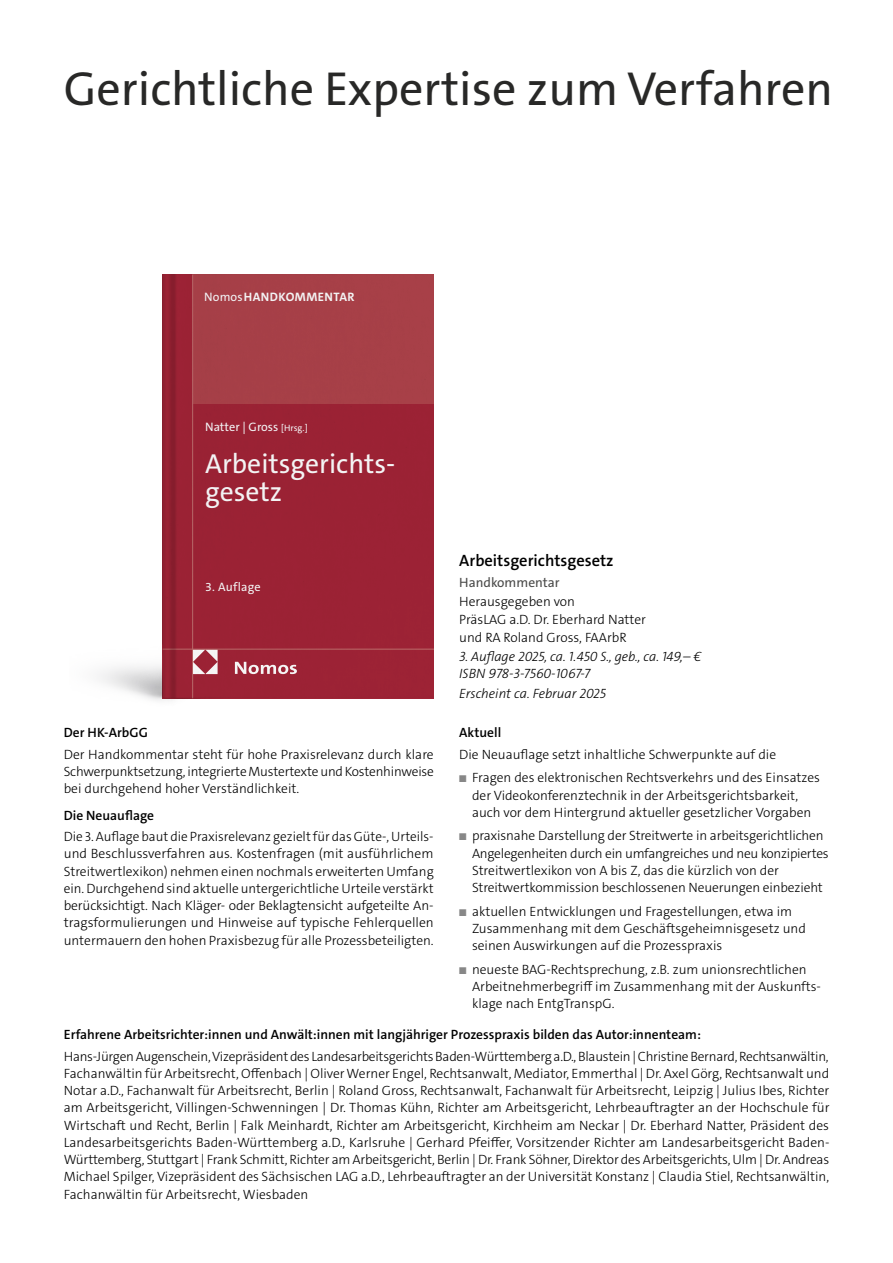
<style>
.page{position:relative;width:893px;height:1263px;background:#fff}
.page>*{position:absolute;margin:0;border:0;box-sizing:border-box;transform-origin:0 0}
.t1{font:48px "The Sans Os F";color:#282827}
.t2{font:27.6px/27.6px "The Sans C5";color:#fff}
.t3{font:600 16.5px "The Sans Os F";color:#000}
.t4{font:300 13.5px/17.2px "The Sans C5";color:#000}
.t5{font:600 13.5px "The Sans C5";color:#000}
.t6{font:italic 300 13.5px/17.2px "The Sans Os F";color:#000}
.t7{font:300 13.5px/17.7px "The Sans Os F";color:#000}
.t8{font:13.5px "The Sans C5";color:#4a4a49}
.t9{font:12.3px "The Sans C5";color:#fff}
.t10{font:700 12.3px "The Sans C5";letter-spacing:.035em;color:#fff}
.t11{font:12.3px "The Sans C5";letter-spacing:.02em;color:#fff}
.s1{font-weight:400}
.s2{font-size:9.15px}
.s3{color:#878787}
</style>
<div class="page">
<img style="left:99px;top:274px;width:335px;height:427px">
<div style="left:163px;top:274px;width:271px;height:424px;background:#9b2234"></div>
<div style="left:193px;top:274px;width:241px;height:130px;background:#a63f47"></div>
<hr style="left:192px;top:274px;width:1px;height:424px;background:#c16e6e">
<svg style="left:235px;top:662px;width:62px;height:12px"></svg>
<svg style="left:193px;top:650px;width:25px;height:24px"></svg>
<hr style="left:163px;top:649px;width:271px;height:1px;background:#c16e6e">
<h1 class="t1" style="left:64px;top:58px;width:771px">Gerichtliche Expertise zum Verfahren</h1>
<p class="t10" style="left:204px;top:289px;width:152px"><span class="s1">Nomos</span>HANDKOMMENTAR</p>
<p class="t9" style="left:205px;top:419px;width:104px">Natter | Gross <span class="s2">[Hrsg.]</span></p>
<h2 class="t2" style="left:205px;top:450px;width:192px">Arbeitsgerichts&shy;gesetz</h2>
<p class="t11" style="left:205px;top:579px;width:57px">3. Auflage</p>
<p class="t3" style="left:459px;top:549px;width:156px">Arbeitsgerichtsgesetz</p>
<p class="t8" style="left:459px;top:573px;width:102px">Handkommentar</p>
<p class="t7" style="left:459px;top:593px;width:188px">Herausgegeben von<br>PräsLAG a.D. Dr. Eberhard Natter und RA Roland Gross, FAArbR</p>
<p class="t6" style="left:459px;top:648px;width:243px">3. Auflage 2025, ca. 1.450 S., geb., ca. 149,– €<br>ISBN 978-3-7560-1067-7</p>
<p class="t6" style="left:459px;top:685px;width:148px">Erscheint ca. Februar 2025</p>
<p class="t5" style="left:459px;top:724px;width:43px">Aktuell</p>
<p class="t4" style="left:459px;top:746px;width:318px">Die Neuauflage setzt inhaltliche Schwerpunkte auf die</p>
<p class="t4" style="left:472px;top:769px;width:349px;text-indent:-13px"><span class="s3">■</span> Fragen des elektronischen Rechtsverkehrs und des Einsatzes der Videokonferenztechnik in der Arbeitsgerichtsbarkeit, auch vor dem Hintergrund aktueller gesetzlicher Vorgaben</p>
<p class="t4" style="left:472px;top:827px;width:358px;text-indent:-13px"><span class="s3">■</span> praxisnahe Darstellung der Streitwerte in arbeitsgerichtlichen Angelegenheiten durch ein umfangreiches und neu konzipiertes Streitwertlexikon von A bis Z, das die kürzlich von der Streitwertkommission beschlossenen Neuerungen einbezieht</p>
<p class="t4" style="left:472px;top:903px;width:335px;text-indent:-13px"><span class="s3">■</span> aktuellen Entwicklungen und Fragestellungen, etwa im<br>Zusammenhang mit dem Geschäftsgeheimnisgesetz und seinen Auswirkungen auf die Prozesspraxis</p>
<p class="t4" style="left:472px;top:961px;width:350px;text-indent:-13px"><span class="s3">■</span> neueste BAG-Rechtsprechung, z.B. zum unionsrechtlichen<br>Arbeitnehmerbegriff im Zusammenhang mit der Auskunfts&shy;klage nach EntgTranspG.</p>
<p class="t5" style="left:64px;top:1026px;width:639px">Erfahrene Arbeitsrichter:innen und Anwält:innen mit langjähriger Prozesspraxis bilden das Autor:innenteam:</p>
<p class="t4" style="left:64px;top:1047px;width:767px;text-align:justify">Hans-Jürgen Augenschein, Vizepräsident des Landesarbeitsgerichts Baden-Württemberg a.D., Blaustein | Christine Bernard, Rechtsanwältin, Fachanwältin für Arbeitsrecht, Offenbach | Oliver Werner Engel, Rechtsanwalt, Mediator, Emmerthal | Dr. Axel Görg, Rechtsanwalt und Notar a.D., Fachanwalt für Arbeitsrecht, Berlin | Roland Gross, Rechtsanwalt, Fachanwalt für Arbeitsrecht, Leipzig | Julius Ibes, Richter am Arbeitsgericht, Villingen-Schwenningen | Dr. Thomas Kühn, Richter am Arbeitsgericht, Lehrbeauftragter an der Hochschule für Wirtschaft und Recht, Berlin | Falk Meinhardt, Richter am Arbeitsgericht, Kirchheim am Neckar | Dr. Eberhard Natter, Präsident des Landesarbeitsgerichts Baden-Württemberg a.D., Karlsruhe | Gerhard Pfeiffer, Vorsitzender Richter am Landesarbeitsgericht Baden-Württemberg, Stuttgart | Frank Schmitt, Richter am Arbeitsgericht, Berlin | Dr. Frank Söhner, Direktor des Arbeitsgerichts, Ulm | Dr. Andreas Michael Spilger, Vizepräsident des Sächsischen LAG a.D., Lehrbeauftragter an der Universität Konstanz | Claudia Stiel, Rechtsanwältin, Fachanwältin für Arbeitsrecht, Wiesbaden</p>
<p class="t5" style="left:64px;top:724px;width:86px">Der HK-ArbGG</p>
<p class="t4" style="left:64px;top:745px;width:372px;text-align:justify">Der Handkommentar steht für hohe Praxisrelevanz durch klare Schwerpunktsetzung, integrierte Mustertexte und Kostenhinweise bei durchgehend hoher Verständlichkeit.</p>
<p class="t5" style="left:64px;top:806px;width:92px">Die Neuauflage</p>
<p class="t4" style="left:64px;top:828px;width:372px;text-align:justify">Die 3. Auflage baut die Praxisrelevanz gezielt für das Güte-, Urteils&shy;und Beschlussverfahren aus. Kostenfragen (mit ausführlichem Streitwertlexikon) nehmen einen nochmals erweiterten Umfang ein. Durchgehend sind aktuelle untergerichtliche Urteile verstärkt berücksichtigt. Nach Kläger- oder Beklagtensicht aufgeteilte An&shy;tragsformulierungen und Hinweise auf typische Fehlerquellen untermauern den hohen Praxisbezug für alle Prozessbeteiligten.</p>
</div>
